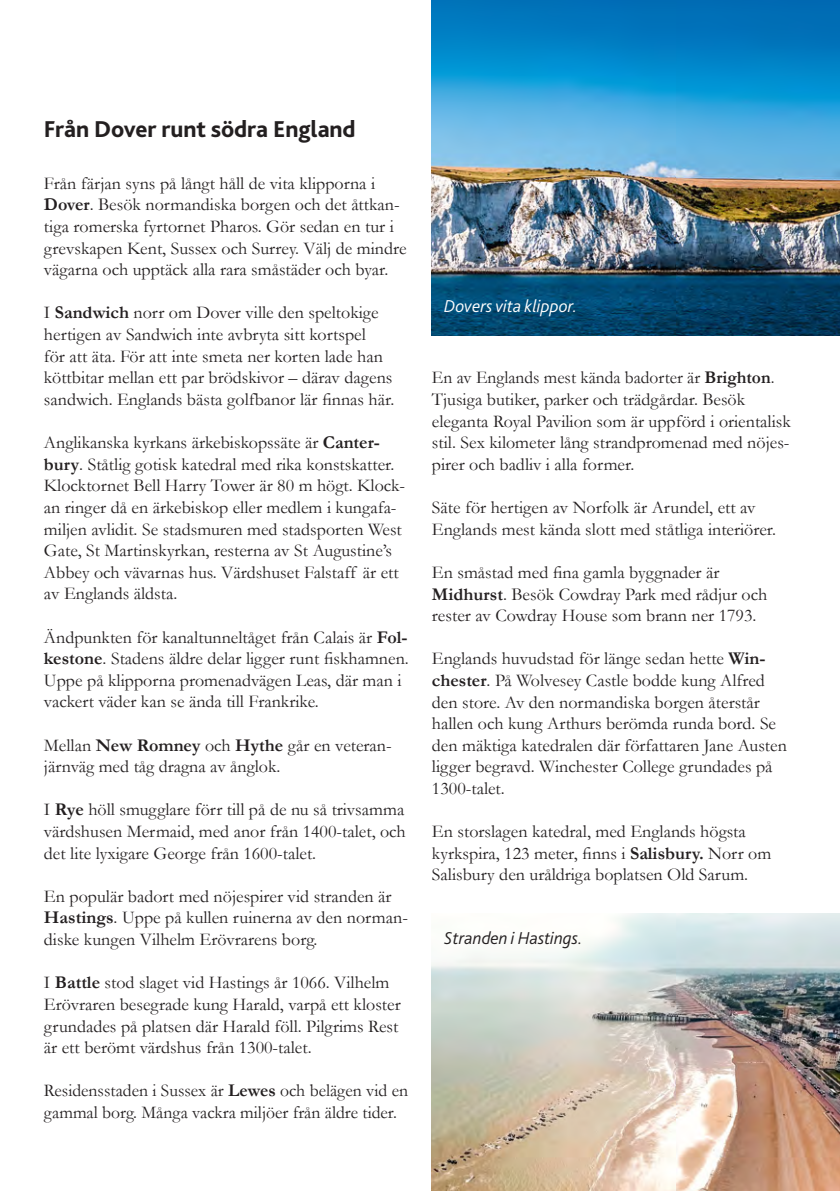
<style>
.page{position:relative;width:840px;height:1191px;background:#fff}
.page>*{position:absolute;margin:0;border:0;box-sizing:border-box;transform-origin:0 0}
.t1{font:800 24px "Bliss 2";letter-spacing:-.005em;color:#231f20}
.t2{font:18px/21.6px "Garamond";color:#231f20}
.t3{font:italic 300 18px "Bliss 2";color:#fff}
.t4{font:italic 300 18px "Bliss 2";color:#231f20}
.s1{font-weight:700}
</style>
<div class="page">
<img style="left:431px;top:913px;width:408px;height:278px">
<img style="left:431px;top:0;width:408px;height:335px">
<h1 class="t1" style="left:44px;top:114px;width:313px">Från Dover runt södra England</h1>
<p class="t2" style="left:44px;top:172px;width:364px">Från färjan syns på långt håll de vita klipporna i <span class="s1">Dover</span>. Besök normandiska borgen och det åttkan&shy;tiga romerska fyrtornet Pharos. Gör sedan en tur i grevskapen Kent, Sussex och Surrey. Välj de mindre vägarna och upptäck alla rara småstäder och byar.</p>
<p class="t2" style="left:44px;top:301px;width:352px">I <span class="s1">Sandwich</span> norr om Dover ville den speltokige hertigen av Sandwich inte avbryta sitt kortspel<br>för att äta. För att inte smeta ner korten lade han köttbitar mellan ett par brödskivor – därav dagens sandwich. Englands bästa golfbanor lär finnas här.</p>
<p class="t2" style="left:44px;top:431px;width:362px">Anglikanska kyrkans ärkebiskopssäte är <span class="s1">Canter&shy;bury</span>. Ståtlig gotisk katedral med rika konstskatter.<br>Klocktornet Bell Harry Tower är 80 m högt. Klock&shy;an ringer då en ärkebiskop eller medlem i kungafa&shy;miljen avlidit. Se stadsmuren med stadsporten West Gate, St Martinskyrkan, resterna av St Augustine’s Abbey och vävarnas hus. Värdshuset Falstaff är ett av Englands äldsta.</p>
<p class="t2" style="left:44px;top:625px;width:366px">Ändpunkten för kanaltunneltåget från Calais är <span class="s1">Fol&shy;kestone</span>. Stadens äldre delar ligger runt fiskhamnen.<br>Uppe på klipporna promenadvägen Leas, där man i vackert väder kan se ända till Frankrike.</p>
<p class="t2" style="left:44px;top:733px;width:349px">Mellan <span class="s1">New Romney</span> och <span class="s1">Hythe</span> går en veteran&shy;järnväg med tåg dragna av ånglok.</p>
<p class="t2" style="left:44px;top:798px;width:363px;text-align:justify">I <span class="s1">Rye</span> höll smugglare förr till på de nu så trivsamma värdshusen Mermaid, med anor från 1400-talet, och det lite lyxigare George från 1600-talet.</p>
<p class="t2" style="left:44px;top:885px;width:365px">En populär badort med nöjespirer vid stranden är<br><span class="s1">Hastings</span>. Uppe på kullen ruinerna av den norman&shy;diske kungen Vilhelm Erövrarens borg.</p>
<p class="t2" style="left:44px;top:971px;width:358px">I <span class="s1">Battle</span> stod slaget vid Hastings år 1066. Vilhelm Erövraren besegrade kung Harald, varpå ett kloster grundades på platsen där Harald föll. Pilgrims Rest är ett berömt värdshus från 1300-talet.</p>
<p class="t2" style="left:44px;top:1079px;width:365px">Residensstaden i Sussex är <span class="s1">Lewes</span> och belägen vid en gammal borg. Många vackra miljöer från äldre tider.</p>
<p class="t3" style="left:444px;top:295px;width:134px">Dovers vita klippor.</p>
<p class="t2" style="left:431px;top:366px;width:360px">En av Englands mest kända badorter är <span class="s1">Brighton</span>.<br>Tjusiga butiker, parker och trädgårdar. Besök eleganta Royal Pavilion som är uppförd i orientalisk stil. Sex kilometer lång strandpromenad med nöjes&shy;pirer och badliv i alla former.</p>
<p class="t2" style="left:431px;top:496px;width:345px">Säte för hertigen av Norfolk är Arundel, ett av<br>Englands mest kända slott med ståtliga interiörer.</p>
<p class="t2" style="left:431px;top:561px;width:336px">En småstad med fina gamla byggnader är<br><span class="s1">Midhurst</span>. Besök Cowdray Park med rådjur och rester av Cowdray House som brann ner 1793.</p>
<p class="t2" style="left:431px;top:647px;width:356px">Englands huvudstad för länge sedan hette <span class="s1">Win&shy;chester</span>. På Wolvesey Castle bodde kung Alfred den store. Av den normandiska borgen återstår hallen och kung Arthurs berömda runda bord. Se den mäktiga katedralen där författaren Jane Austen ligger begravd. Winchester College grundades på 1300-talet.</p>
<p class="t2" style="left:431px;top:820px;width:340px">En storslagen katedral, med Englands högsta kyrkspira, 123 meter, finns i <span class="s1">Salisbury.</span> Norr om<br>Salisbury den uråldriga boplatsen Old Sarum.</p>
<p class="t4" style="left:444px;top:927px;width:140px">Stranden i Hastings.</p>
</div>
